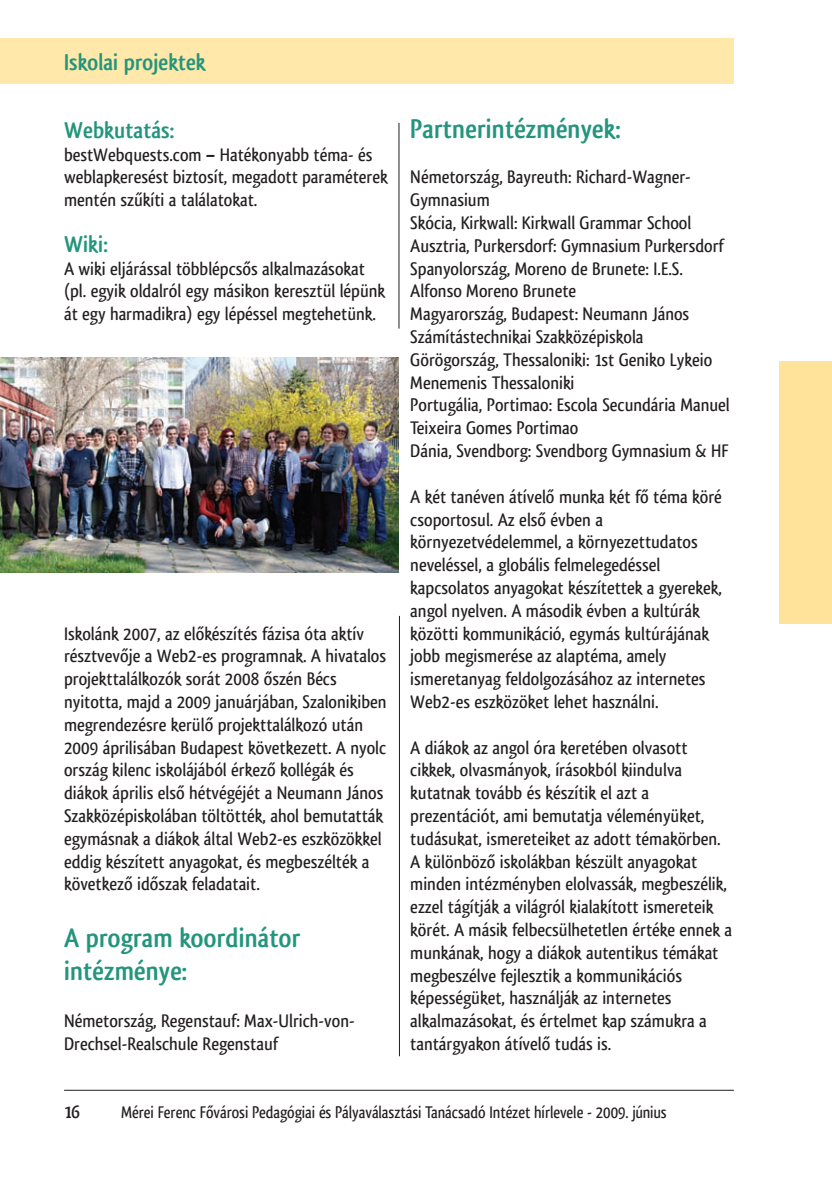
<style>
.page{position:relative;width:832px;height:1194px;background:#fff}
.page>*{position:absolute;margin:0;border:0;box-sizing:border-box;transform-origin:0 0}
.t1{font:700 28px/33.6px "Qlassik";color:#24957d}
.t2{font:700 24px "Qlassik";color:#24957d}
.t3{font:500 19px/22.8px "Qlassik";color:#231f20}
.t4{font:700 19px "Qlassik";color:#231f20}
.t5{font:500 17.6px "Qlassik";color:#231f20;scale:.95 1}
</style>
<div class="page">
<hr style="left:64px;top:1090px;width:669px;height:1px;background:#231f20">
<div style="left:0;top:39px;width:733px;height:45px;background:#ffe8aa"></div>
<hr style="left:398px;top:123px;width:1px;height:206px;background:#231f20">
<div style="left:778px;top:361px;width:53px;height:262px;background:#ffe39a"></div>
<img style="left:0;top:357px;width:399px;height:215px">
<hr style="left:399px;top:616px;width:1px;height:440px;background:#231f20">
<p class="t2" style="left:64px;top:48px;width:143px">Iskolai projektek</p>
<p class="t2" style="left:64px;top:116px;width:112px">Webkutatás:</p>
<p class="t3" style="left:64px;top:143px;width:325px">bestWebquests.com – Hatékonyabb téma- és weblapkeresést biztosít, megadott paraméterek mentén szűkíti a találatokat.</p>
<p class="t2" style="left:64px;top:230px;width:45px">Wiki:</p>
<p class="t3" style="left:64px;top:257px;width:322px">A wiki eljárással többlépcsős alkalmazásokat (pl. egyik oldalról egy másikon keresztül lépünk át egy harmadikra) egy lépéssel megtehetünk.</p>
<p class="t3" style="left:64px;top:622px;width:324px">Iskolánk 2007, az előkészítés fázisa óta aktív résztvevője a Web2-es programnak. A hivatalos projekttalálkozók sorát 2008 őszén Bécs nyitotta, majd a 2009 januárjában, Szalonikiben megrendezésre kerülő projekttalálkozó után 2009 áprilisában Budapest következett. A nyolc ország kilenc iskolájából érkező kollégák és diákok április első hétvégéjét a Neumann János Szakközépiskolában töltötték, ahol bemutatták egymásnak a diákok által Web2-es eszközökkel eddig készített anyagokat, és megbeszélték a következő időszak feladatait.</p>
<h1 class="t1" style="left:64px;top:921px;width:238px">A program koordinátor intézménye:</h1>
<p class="t3" style="left:64px;top:1009px;width:292px">Németország, Regenstauf: Max-Ulrich-von-<br>Drechsel-Realschule Regenstauf</p>
<h1 class="t1" style="left:410px;top:112px;width:212px">Partnerintézmények:</h1>
<p class="t3" style="left:410px;top:166px;width:321px">Németország, Bayreuth: Richard-Wagner-Gymnasium<br>Skócia, Kirkwall: Kirkwall Grammar School Ausztria, Purkersdorf: Gymnasium Purkersdorf Spanyolország, Moreno de Brunete: I.E.S.<br>Alfonso Moreno Brunete<br>Magyarország, Budapest: Neumann János Számítástechnikai Szakközépiskola Görögország, Thessaloniki: 1st Geniko Lykeio Menemenis Thessaloniki<br>Portugália, Portimao: Escola Secundária Manuel Teixeira Gomes Portimao<br>Dánia, Svendborg: Svendborg Gymnasium &amp; HF</p>
<p class="t3" style="left:410px;top:485px;width:313px">A két tanéven átívelő munka két fő téma köré csoportosul. Az első évben a környezetvédelemmel, a környezettudatos neveléssel, a globális felmelegedéssel kapcsolatos anyagokat készítettek a gyerekek, angol nyelven. A második évben a kultúrák közötti kommunikáció, egymás kultúrájának jobb megismerése az alaptéma, amely ismeretanyag feldolgozásához az internetes Web2-es eszközöket lehet használni.</p>
<p class="t3" style="left:410px;top:736px;width:323px">A diákok az angol óra keretében olvasott cikkek, olvasmányok, írásokból kiindulva kutatnak tovább és készítik el azt a prezentációt, ami bemutatja véleményüket, tudásukat, ismereteiket az adott témakörben.<br>A különböző iskolákban készült anyagokat minden intézményben elolvassák, megbeszélik, ezzel tágítják a világról kialakított ismereteik körét. A másik felbecsülhetetlen értéke ennek a munkának, hogy a diákok autentikus témákat megbeszélve fejlesztik a kommunikációs képességüket, használják az internetes alkalmazásokat, és értelmet kap számukra a tantárgyakon átívelő tudás is.</p>
<p class="t4" style="left:64px;top:1101px;width:18px">16</p>
<p class="t5" style="left:121px;top:1102px;width:575px">Mérei Ferenc Fõvárosi Pedagógiai és Pályaválasztási Tanácsadó Intézet hírlevele - 2009. június</p>
</div>
